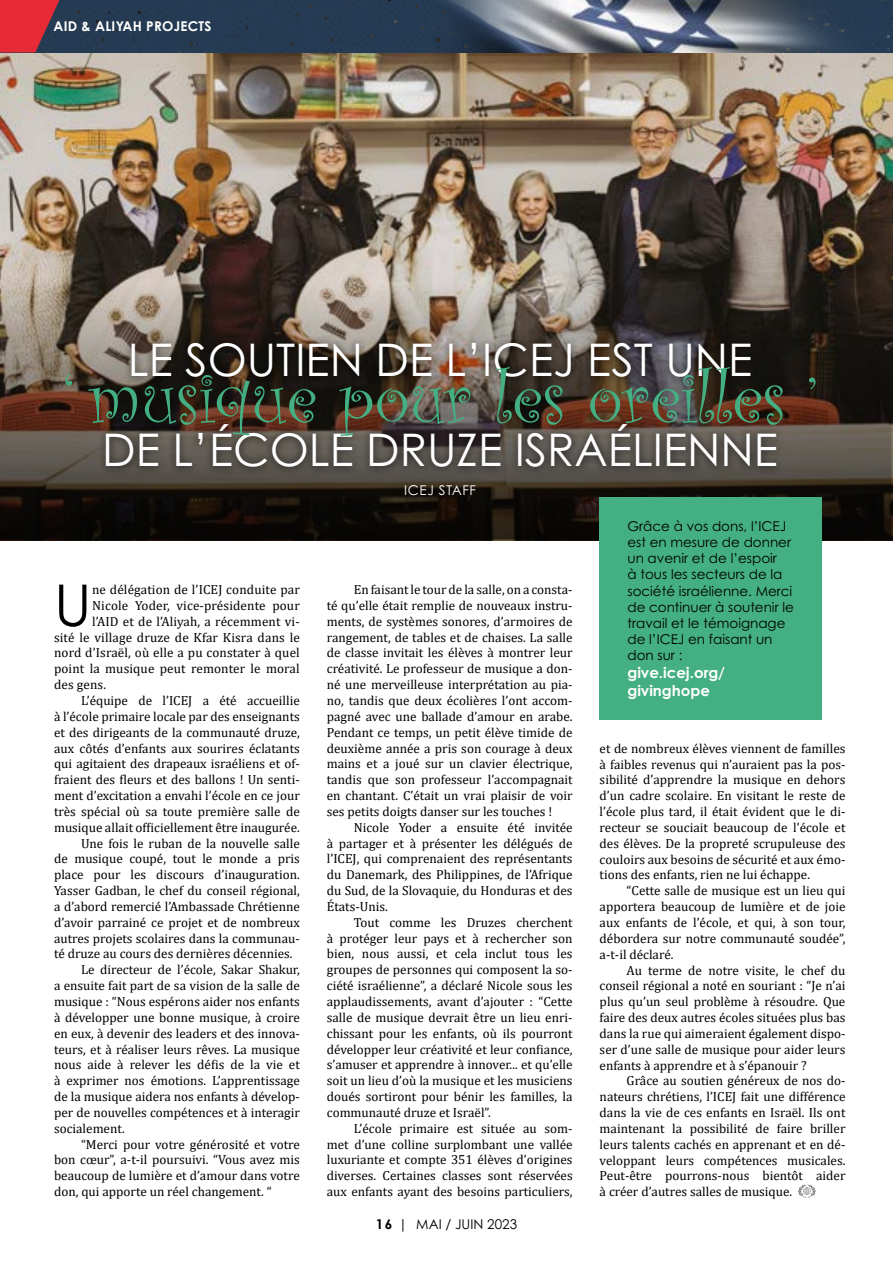
<style>
.page{position:relative;width:893px;height:1263px;background:#fff}
.page>*{position:absolute;margin:0;border:0;box-sizing:border-box;transform-origin:0 0}
.t1{font:73.5px "Curlz";color:#43af82}
.t2{font:57.3px "Century Gothic";color:#000}
.t3{font:45px/90px "Century Gothic Pro";color:#fff;text-align:center}
.t4{font:700 15px/18px "Century Gothic Pro";color:#fff}
.t5{font:13.5px/16.2px "Century Gothic Pro";color:#000}
.t6{font:700 13.5px "Century Gothic Pro";letter-spacing:.02em;color:#fff}
.t7{font:13.5px "Century Gothic Pro";letter-spacing:.05em;color:#fff}
.t8{font:13.2px/15.9px "Cambria";color:#000;text-align:justify}
.s1{font-weight:700}
</style>
<div class="page">
<img style="left:0;top:52px;width:893px;height:232px">
<svg style="left:0;top:284px;width:893px;height:257px;background:#493f37"></svg>
<div style="left:0;top:0;width:893px;height:52px;background:#263c54"></div>
<img style="left:422px;top:0;width:471px;height:52px">
<svg style="left:0;top:0;width:59px;height:52px"></svg>
<div style="left:98px;top:336px;width:687px;height:167px;background:#000;opacity:.75"></div>
<svg style="left:798px;top:1184px;width:18px;height:14px"></svg>
<hr style="left:892px;top:821px;width:1px;height:442px;background:#eee">
<div style="left:600px;top:497px;width:222px;height:223px;background:#43af82"></div>
<p class="t6" style="left:54px;top:18px;width:159px">AID &amp; ALIYAH PROJECTS</p>
<h3 class="t3" style="left:102px;top:315px;width:677px">LE SOUTIEN DE L’ICEJ EST UNE<br>DE L’ÉCOLE DRUZE ISRAÉLIENNE</h3>
<p class="t7" style="left:404px;top:482px;width:74px">ICEJ STAFF</p>
<h1 class="t1" style="left:63px;top:346px;width:755px">‘ musique pour les oreilles ’</h1>
<h2 class="t2" style="left:54px;top:565px;width:39px">U</h2>
<p class="t8" style="left:92px;top:582px;width:209px">ne délégation de l’ICEJ conduite par</p>
<p class="t8" style="left:92px;top:597px;width:209px">Nicole Yoder, vice-présidente pour</p>
<p class="t8" style="left:92px;top:613px;width:209px">l’AID et de l’Aliyah, a récemment vi-</p>
<p class="t8" style="left:54px;top:629px;width:247px">sité le village druze de Kfar Kisra dans le</p>
<p class="t8" style="left:54px;top:645px;width:247px">nord d’Israël, où elle a pu constater à quel</p>
<p class="t8" style="left:54px;top:661px;width:247px">point la musique peut remonter le moral</p>
<p class="t8" style="left:54px;top:677px;width:54px">des gens.</p>
<p class="t8" style="left:81px;top:692px;width:220px">L’équipe de l’ICEJ a été accueillie</p>
<p class="t8" style="left:54px;top:708px;width:247px">à l’école primaire locale par des enseignants</p>
<p class="t8" style="left:54px;top:724px;width:247px">et des dirigeants de la communauté druze,</p>
<p class="t8" style="left:54px;top:740px;width:247px">aux côtés d’enfants aux sourires éclatants</p>
<p class="t8" style="left:54px;top:756px;width:247px">qui agitaient des drapeaux israéliens et of-</p>
<p class="t8" style="left:54px;top:772px;width:247px">fraient des fleurs et des ballons ! Un senti-</p>
<p class="t8" style="left:54px;top:787px;width:247px">ment d’excitation a envahi l’école en ce jour</p>
<p class="t8" style="left:54px;top:803px;width:247px">très spécial où sa toute première salle de</p>
<p class="t8" style="left:54px;top:819px;width:247px">musique allait officiellement être inaugurée.</p>
<p class="t8" style="left:81px;top:835px;width:220px">Une fois le ruban de la nouvelle salle</p>
<p class="t8" style="left:54px;top:851px;width:247px">de musique coupé, tout le monde a pris</p>
<p class="t8" style="left:54px;top:867px;width:247px">place pour les discours d’inauguration.</p>
<p class="t8" style="left:54px;top:882px;width:247px">Yasser Gadban, le chef du conseil régional,</p>
<p class="t8" style="left:54px;top:898px;width:247px">a d’abord remercié l’Ambassade Chrétienne</p>
<p class="t8" style="left:54px;top:914px;width:247px">d’avoir parrainé ce projet et de nombreux</p>
<p class="t8" style="left:54px;top:930px;width:247px">autres projets scolaires dans la communau-</p>
<p class="t8" style="left:54px;top:946px;width:240px">té druze au cours des dernières décennies.</p>
<p class="t8" style="left:81px;top:962px;width:220px">Le directeur de l’école, Sakar Shakur,</p>
<p class="t8" style="left:54px;top:978px;width:247px">a ensuite fait part de sa vision de la salle de</p>
<p class="t8" style="left:54px;top:993px;width:247px">musique : “Nous espérons aider nos enfants</p>
<p class="t8" style="left:54px;top:1009px;width:247px">à développer une bonne musique, à croire</p>
<p class="t8" style="left:54px;top:1025px;width:247px">en eux, à devenir des leaders et des innova-</p>
<p class="t8" style="left:54px;top:1041px;width:247px">teurs, et à réaliser leurs rêves. La musique</p>
<p class="t8" style="left:54px;top:1057px;width:247px">nous aide à relever les défis de la vie et</p>
<p class="t8" style="left:54px;top:1073px;width:247px">à exprimer nos émotions. L’apprentissage</p>
<p class="t8" style="left:54px;top:1088px;width:247px">de la musique aidera nos enfants à dévelop-</p>
<p class="t8" style="left:54px;top:1104px;width:247px">per de nouvelles compétences et à interagir</p>
<p class="t8" style="left:54px;top:1120px;width:72px">socialement.</p>
<p class="t8" style="left:81px;top:1136px;width:220px">“Merci pour votre générosité et votre</p>
<p class="t8" style="left:54px;top:1152px;width:247px">bon cœur”, a-t-il poursuivi. “Vous avez mis</p>
<p class="t8" style="left:54px;top:1168px;width:247px">beaucoup de lumière et d’amour dans votre</p>
<p class="t8" style="left:54px;top:1183px;width:219px">don, qui apporte un réel changement. “</p>
<p class="t8" style="left:327px;top:582px;width:247px;text-indent:27px">En faisant le tour de la salle, on a consta&shy;té qu’elle était remplie de nouveaux instru&shy;ments, de systèmes sonores, d’armoires de rangement, de tables et de chaises. La salle de classe invitait les élèves à montrer leur créativité. Le professeur de musique a don&shy;né une merveilleuse interprétation au pia&shy;no, tandis que deux écolières l’ont accom&shy;pagné avec une ballade d’amour en arabe.<br>Pendant ce temps, un petit élève timide de deuxième année a pris son courage à deux mains et a joué sur un clavier électrique, tandis que son professeur l’accompagnait en chantant. C’était un vrai plaisir de voir ses petits doigts danser sur les touches !</p>
<p class="t8" style="left:327px;top:819px;width:247px;text-indent:27px">Nicole Yoder a ensuite été invitée à partager et à présenter les délégués de l’ICEJ, qui comprenaient des représentants du Danemark, des Philippines, de l’Afrique du Sud, de la Slovaquie, du Honduras et des États-Unis.</p>
<p class="t8" style="left:327px;top:914px;width:247px;text-indent:27px">Tout comme les Druzes cherchent à protéger leur pays et à rechercher son bien, nous aussi, et cela inclut tous les groupes de personnes qui composent la so&shy;ciété israélienne”, a déclaré Nicole sous les applaudissements, avant d’ajouter : “Cette salle de musique devrait être un lieu enri&shy;chissant pour les enfants, où ils pourront développer leur créativité et leur confiance, s’amuser et apprendre à innover... et qu’elle soit un lieu d’où la musique et les musiciens doués sortiront pour bénir les familles, la communauté druze et Israël”.</p>
<p class="t8" style="left:327px;top:1120px;width:247px;text-indent:27px">L’école primaire est située au som&shy;met d’une colline surplombant une vallée luxuriante et compte 351 élèves d’origines diverses. Certaines classes sont réservées aux enfants ayant des besoins particuliers,</p>
<p class="t5" style="left:376px;top:1216px;width:143px"><span class="s1">16</span> | MAI / JUIN 2023</p>
<p class="t5" style="left:627px;top:518px;width:168px">Grâce à vos dons, l’ICEJ est en mesure de donner un avenir et de l’espoir<br>à tous les secteurs de la société israélienne. Merci de continuer à soutenir le travail et le témoignage de l’ICEJ en faisant un don sur :</p>
<p class="t4" style="left:627px;top:664px;width:99px">give.icej.org/ givinghope</p>
<p class="t8" style="left:600px;top:740px;width:247px">et de nombreux élèves viennent de familles à faibles revenus qui n’auraient pas la pos&shy;sibilité d’apprendre la musique en dehors d’un cadre scolaire. En visitant le reste de l’école plus tard, il était évident que le di&shy;recteur se souciait beaucoup de l’école et des élèves. De la propreté scrupuleuse des couloirs aux besoins de sécurité et aux émo&shy;tions des enfants, rien ne lui échappe.</p>
<p class="t8" style="left:600px;top:883px;width:247px;text-indent:27px">“Cette salle de musique est un lieu qui apportera beaucoup de lumière et de joie aux enfants de l’école, et qui, à son tour, débordera sur notre communauté soudée”, a-t-il déclaré.</p>
<p class="t8" style="left:600px;top:962px;width:247px;text-indent:27px">Au terme de notre visite, le chef du conseil régional a noté en souriant : “Je n’ai plus qu’un seul problème à résoudre. Que faire des deux autres écoles situées plus bas dans la rue qui aimeraient également dispo&shy;ser d’une salle de musique pour aider leurs enfants à apprendre et à s’épanouir ?</p>
<p class="t8" style="left:600px;top:1073px;width:247px;text-indent:27px">Grâce au soutien généreux de nos do&shy;nateurs chrétiens, l’ICEJ fait une différence dans la vie de ces enfants en Israël. Ils ont maintenant la possibilité de faire briller leurs talents cachés en apprenant et en dé&shy;veloppant leurs compétences musicales.<br>Peut-être pourrons-nous bientôt aider à créer d’autres salles de musique.</p>
</div>
